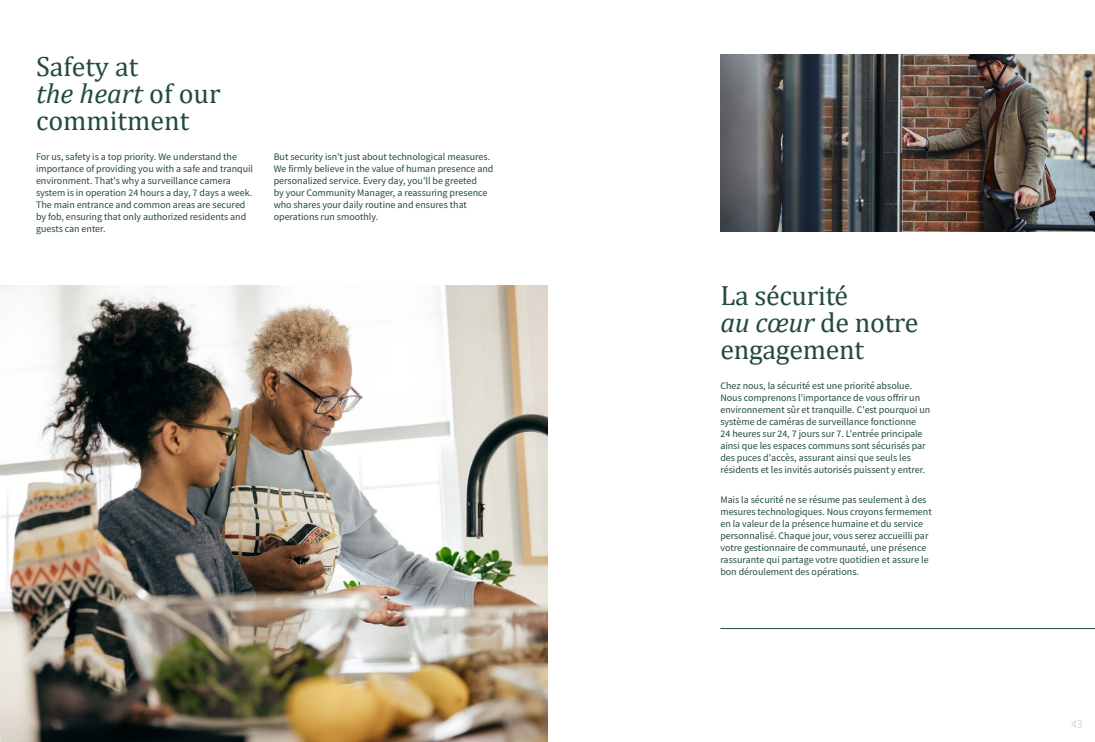
<style>
.page{position:relative;width:1095px;height:742px;background:#fff}
.page>*{position:absolute;margin:0;border:0;box-sizing:border-box;transform-origin:0 0}
.Gros_titres_-_Cambria{font:28px/27px "Cambria";letter-spacing:-.01em;color:#234a40}
.t1{font:12px "Source Sans Variable";color:#b6c7c4}
.Texte_courant{font:10px/12px "Source Sans Variable";color:#234a40}
.s1{font-style:italic}
</style>
<div class="page">
<img style="left:0;top:286px;width:547px;height:456px">
<img style="left:720px;top:54px;width:374px;height:178px">
<hr style="left:720px;top:628px;width:374px;height:1px;background:#234a40">
<p class="Gros_titres_-_Cambria" style="left:36px;top:53px;width:186px">Safety at<br><span class="s1">the heart</span> of our commitment</p>
<p class="Texte_courant" style="left:36px;top:151px;width:219px">For us, safety is a top priority. We understand the importance of providing you with a safe and tranquil environment. That's why a surveillance camera system is in operation 24 hours a day, 7 days a week.<br>The main entrance and common areas are secured by fob, ensuring that only authorized residents and guests can enter.</p>
<p class="Texte_courant" style="left:274px;top:150px;width:221px">But security isn't just about technological measures.<br>We firmly believe in the value of human presence and personalized service. Every day, you'll be greeted<br>by your Community Manager, a reassuring presence who shares your daily routine and ensures that operations run smoothly.</p>
<p class="Gros_titres_-_Cambria" style="left:720px;top:282px;width:199px">La sécurité<br><span class="s1">au cœur</span> de notre engagement</p>
<p class="Texte_courant" style="left:720px;top:379px;width:211px">Chez nous, la sécurité est une priorité absolue.<br>Nous comprenons l'importance de vous offrir un environnement sûr et tranquille. C'est pourquoi un système de caméras de surveillance fonctionne<br>24 heures sur 24, 7 jours sur 7. L'entrée principale ainsi que les espaces communs sont sécurisés par des puces d'accès, assurant ainsi que seuls les résidents et les invités autorisés puissent y entrer.</p>
<p class="Texte_courant" style="left:720px;top:493px;width:213px">Mais la sécurité ne se résume pas seulement à des mesures technologiques. Nous croyons fermement en la valeur de la présence humaine et du service personnalisé. Chaque jour, vous serez accueilli par votre gestionnaire de communauté, une présence rassurante qui partage votre quotidien et assure le bon déroulement des opérations.</p>
<p class="t1" style="left:1071px;top:717px;width:13px">43</p>
</div>
